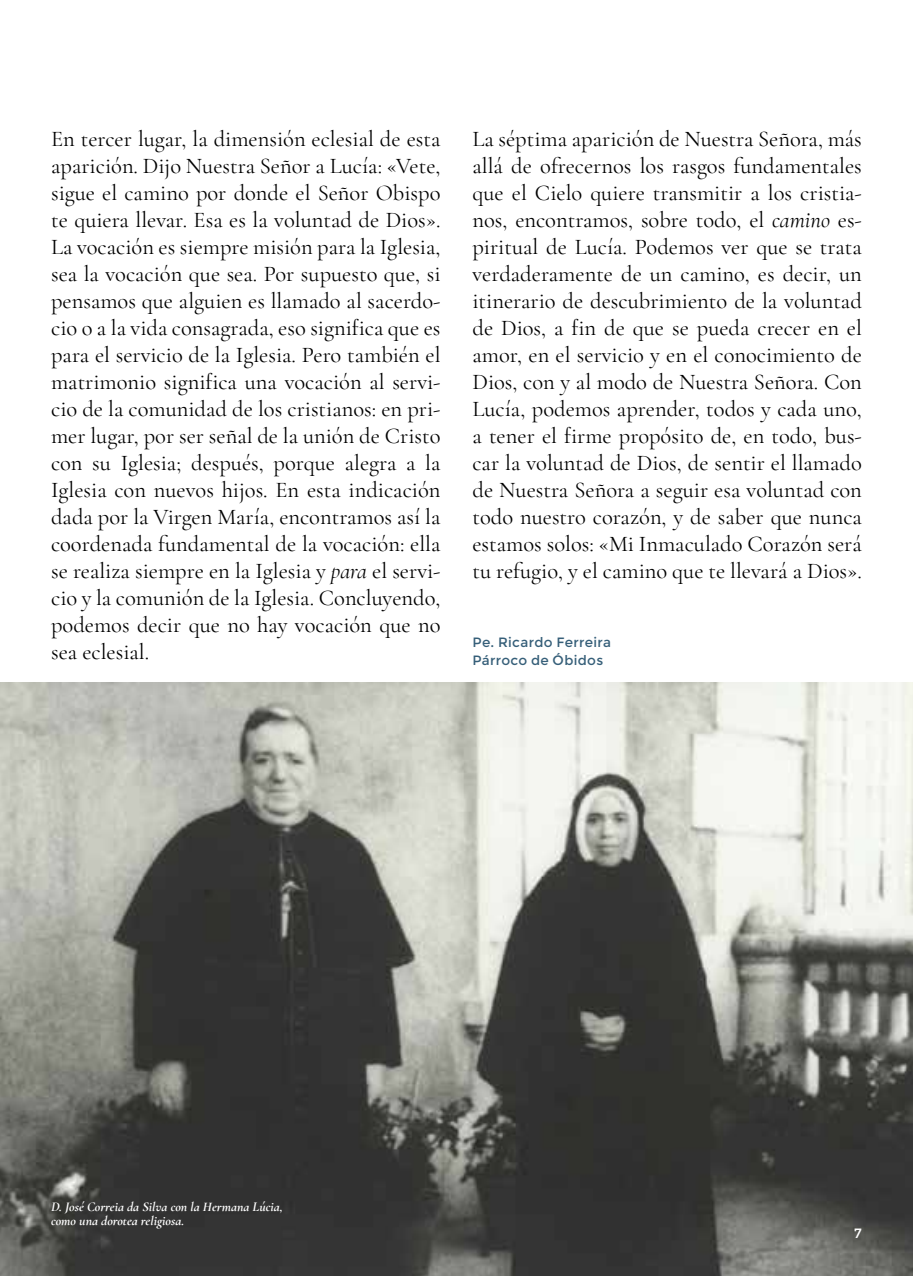
<style>
.page{position:relative;width:913px;height:1276px;background:#fff}
.page>*{position:absolute;margin:0;border:0;box-sizing:border-box;transform-origin:0 0}
.t1{font:22.5px/27px "Cormorant Garamond";color:#000;text-align:justify}
.t2{font:italic 700 13.5px/13.5px "Cormorant Garamond";color:#fff}
.t3{font:13.5px/18px "Montserrat";letter-spacing:.025em;color:#365f79}
.t4{font:13.5px "Montserrat";color:#fff}
.s1{font-style:italic}
</style>
<div class="page">
<img style="left:0;top:682px;width:912px;height:594px">
<p class="t1" style="left:51px;top:125px;width:391px">En tercer lugar, la dimensión eclesial de esta aparición. Dijo Nuestra Señor a Lucía: «Vete, sigue el camino por donde el Señor Obispo te quiera llevar. Esa es la voluntad de Dios».<br>La vocación es siempre misión para la Iglesia, sea la vocación que sea. Por supuesto que, si pensamos que alguien es llamado al sacerdo&shy;cio o a la vida consagrada, eso significa que es para el servicio de la Iglesia. Pero también el matrimonio significa una vocación al servi&shy;cio de la comunidad de los cristianos: en pri&shy;mer lugar, por ser señal de la unión de Cristo con su Iglesia; después, porque alegra a la Iglesia con nuevos hijos. En esta indicación dada por la Virgen María, encontramos así la coordenada fundamental de la vocación: ella se realiza siempre en la Iglesia y <span class="s1">para</span> el servi&shy;cio y la comunión de la Iglesia. Concluyendo, podemos decir que no hay vocación que no sea eclesial.</p>
<p class="t1" style="left:472px;top:125px;width:391px">La séptima aparición de Nuestra Señora, más allá de ofrecernos los rasgos fundamentales que el Cielo quiere transmitir a los cristia&shy;nos, encontramos, sobre todo, el <span class="s1">camino</span> es&shy;piritual de Lucía. Podemos ver que se trata verdaderamente de un camino, es decir, un itinerario de descubrimiento de la voluntad de Dios, a fin de que se pueda crecer en el amor, en el servicio y en el conocimiento de Dios, con y al modo de Nuestra Señora. Con Lucía, podemos aprender, todos y cada uno, a tener el firme propósito de, en todo, bus&shy;car la voluntad de Dios, de sentir el llamado de Nuestra Señora a seguir esa voluntad con todo nuestro corazón, y de saber que nunca estamos solos: «Mi Inmaculado Corazón será tu refugio, y el camino que te llevará a Dios».</p>
<p class="t3" style="left:472px;top:633px;width:140px">Pe. Ricardo Ferreira<br>Párroco de Óbidos</p>
<p class="t2" style="left:51px;top:1200px;width:233px">D. José Correia da Silva con la Hermana Lúcia, como una dorotea religiosa.</p>
<p class="t4" style="left:853px;top:1225px;width:9px">7</p>
</div>
